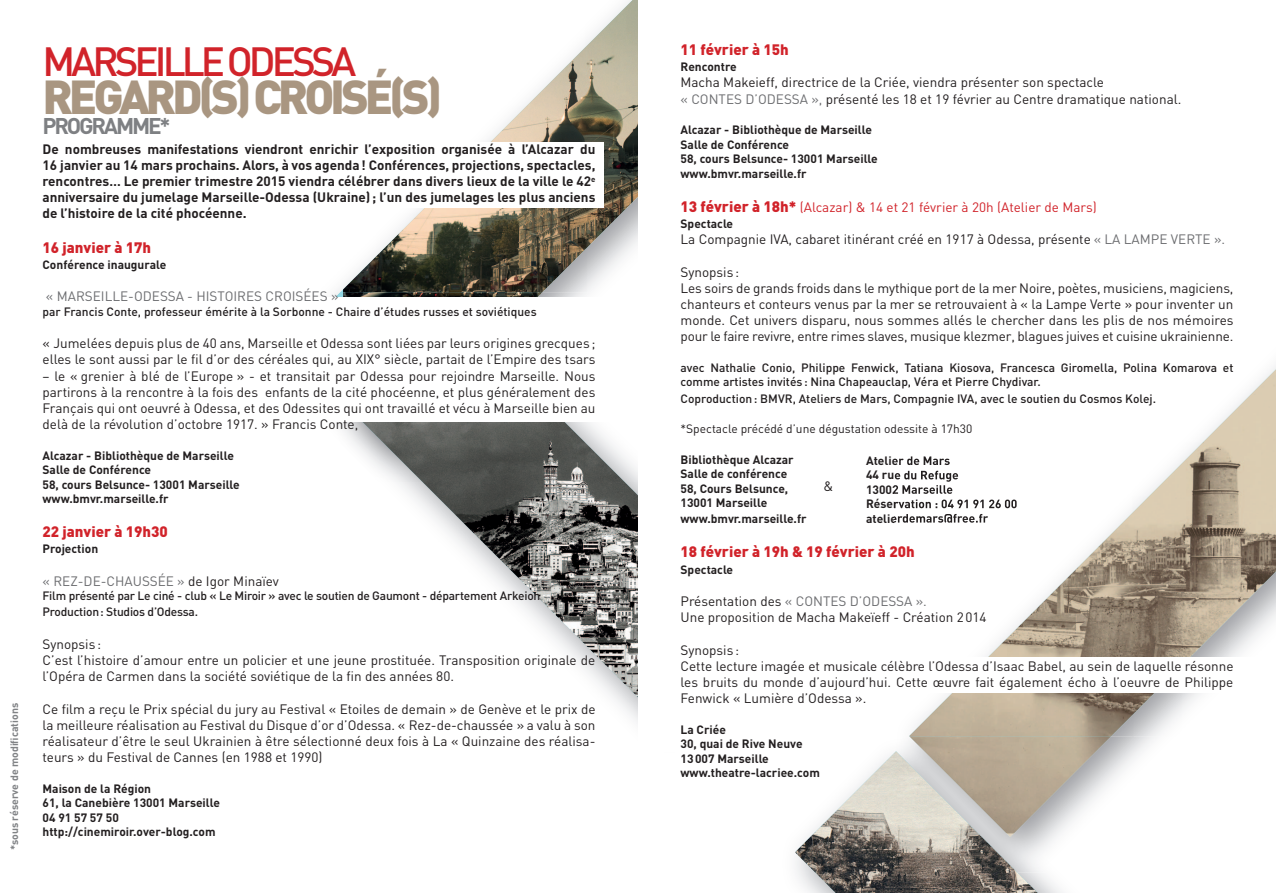
<style>
.page{position:relative;width:1276px;height:893px;background:#fff}
.page>*{position:absolute;margin:0;border:0;box-sizing:border-box;transform-origin:0 0}
.t1{font:900 47.1px "DIN";letter-spacing:-.09em;color:#a99681}
.t2{font:500 40.35px "DIN";letter-spacing:-.1em;color:#d1232a}
.t3{font:700 22.5px "DIN";letter-spacing:-.1em;color:#7e8083}
.t4{font:900 15px "DIN";color:#d1232a}
.t5{font:13.5px/16.2px "DIN";color:#231f20}
.t6{font:700 13.5px/16.2px "DIN";color:#231f20;text-align:justify}
.t7{font:13.5px "DIN";color:#6c6d70}
.t8{font:13.5px "DIN";color:#d1232a}
.t9{font:700 12px/14.4px "DIN";color:#231f20}
.t10{font:500 12px/14.4px "DIN";color:#231f20}
.t11{font:500 12px/16.2px "DIN";letter-spacing:-.02em;color:#231f20}
.t12{font:12px "DIN";color:#231f20}
.t13{font:700 10.5px "DIN";color:#808285}
.s1{color:#231f20}
.s2{color:#6c6d70}
.s3{font-weight:900;font-size:15px}
</style>
<div class="page">
<img style="left:343px;top:0;width:295px;height:292px">
<img style="left:343px;top:292px;width:199px;height:5px">
<img style="left:348px;top:422px;width:290px;height:297px">
<div style="left:247px;top:142px;width:357px;height:66px;background:#fff"></div>
<img style="left:894px;top:458px;width:15px;height:7px">
<img style="left:894px;top:471px;width:15px;height:9px">
<img style="left:894px;top:485px;width:15px;height:9px">
<img style="left:894px;top:501px;width:15px;height:7px">
<img style="left:894px;top:514px;width:14px;height:9px">
<img style="left:909px;top:369px;width:367px;height:368px">
<img style="left:909px;top:737px;width:201px;height:100px">
<img style="left:795px;top:751px;width:243px;height:142px">
<div style="left:816px;top:657px;width:460px;height:36px;background:#fff"></div>
<p class="t13" style="left:8px;top:850px;width:149px;rotate:-90deg">*sous réserve de modifications</p>
<h2 class="t2" style="left:43px;top:35px;width:315px">MARSEILLE ODESSA</h2>
<h1 class="t1" style="left:43px;top:66px;width:401px">REGARD(S) CROISÉ(S)</h1>
<h3 class="t3" style="left:43px;top:111px;width:129px">PROGRAMME*</h3>
<p class="t6" style="left:43px;top:140px;width:554px">De nombreuses manifestations viendront enrichir l’exposition organisée à l’Alcazar du 16 janvier au 14 mars prochains. Alors, à vos agenda ! Conférences, projections, spectacles, rencontres… Le premier trimestre 2015 viendra célébrer dans divers lieux de la ville le 42<sup>e </sup>anniversaire du jumelage Marseille-Odessa (Ukraine) ; l’un des jumelages les plus anciens de l’histoire de la cité phocéenne.</p>
<p class="t4" style="left:43px;top:237px;width:110px">16 janvier à 17h</p>
<p class="t9" style="left:43px;top:257px;width:125px">Conférence inaugurale</p>
<p class="t7" style="left:46px;top:288px;width:294px">« MARSEILLE-ODESSA - HISTOIRES CROISÉES »</p>
<p class="t10" style="left:43px;top:304px;width:496px">par Francis Conte, professeur émérite à la Sorbonne - Chaire d’études russes et soviétiques</p>
<p class="t5" style="left:43px;top:335px;width:554px">« Jumelées depuis plus de 40 ans, Marseille et Odessa sont liées par leurs origines grecques ; elles le sont aussi par le fil d’or des céréales qui, au XIX° siècle, partait de l’Empire des tsars</p>
<p class="t5" style="left:43px;top:367px;width:554px;text-align:justify">– le « grenier à blé de l’Europe » - et transitait par Odessa pour rejoindre Marseille. Nous partirons à la rencontre à la fois des enfants de la cité phocéenne, et plus généralement des Français qui ont oeuvré à Odessa, et des Odessites qui ont travaillé et vécu à Marseille bien au delà de la révolution d’octobre 1917. » Francis Conte,</p>
<p class="t9" style="left:43px;top:448px;width:199px">Alcazar - Bibliothèque de Marseille<br>Salle de Conférence<br>58, cours Belsunce- 13001 Marseille www.bmvr.marseille.fr</p>
<p class="t4" style="left:43px;top:522px;width:127px">22 janvier à 19h30</p>
<p class="t9" style="left:43px;top:541px;width:57px">Projection</p>
<p class="t7" style="left:43px;top:572px;width:238px">« REZ-DE-CHAUSSÉE » <span class="s1">de Igor Minaïev</span></p>
<p class="t11" style="left:43px;top:587px;width:499px">Film présenté par Le ciné - club « Le Miroir » avec le soutien de Gaumont - département Arkeion<br>Production : Studios d’Odessa.</p>
<p class="t5" style="left:43px;top:635px;width:554px">Synopsis :<br>C’est l’histoire d’amour entre un policier et une jeune prostituée. Transposition originale de l’Opéra de Carmen dans la société soviétique de la fin des années 80.</p>
<p class="t5" style="left:43px;top:700px;width:554px;text-align:justify">Ce film a reçu le Prix spécial du jury au Festival « Etoiles de demain » de Genève et le prix de la meilleure réalisation au Festival du Disque d’or d’Odessa. « Rez-de-chaussée » a valu à son réalisateur d’être le seul Ukrainien à être sélectionné deux fois à La « Quinzaine des réalisa&shy;teurs » du Festival de Cannes (en 1988 et 1990)</p>
<p class="t9" style="left:43px;top:781px;width:179px">Maison de la Région<br>61, la Canebière 13001 Marseille<br>04 91 57 57 50 http://cinemiroir.over-blog.com</p>
<p class="t4" style="left:680px;top:40px;width:110px">11 février à 15h</p>
<p class="t9" style="left:680px;top:59px;width:58px">Rencontre</p>
<p class="t5" style="left:680px;top:74px;width:502px">Macha Makeieff, directrice de la Criée, viendra présenter son spectacle<br><span class="s2">« CONTES D’ODESSA »,</span> présenté les 18 et 19 février au Centre dramatique national.</p>
<p class="t9" style="left:680px;top:122px;width:199px">Alcazar - Bibliothèque de Marseille<br>Salle de Conférence<br>58, cours Belsunce- 13001 Marseille www.bmvr.marseille.fr</p>
<p class="t8" style="left:680px;top:198px;width:418px"><span class="s3">13 février à 18h*</span> (Alcazar) &amp; 14 et 21 février à 20h (Atelier de Mars)</p>
<p class="t9" style="left:680px;top:216px;width:54px">Spectacle</p>
<p class="t5" style="left:680px;top:231px;width:546px">La Compagnie IVA, cabaret itinérant créé en 1917 à Odessa, présente <span class="s2">« LA LAMPE VERTE ».</span></p>
<p class="t5" style="left:680px;top:263px;width:554px">Synopsis :<br>Les soirs de grands froids dans le mythique port de la mer Noire, poètes, musiciens, magiciens, chanteurs et conteurs venus par la mer se retrouvaient à « la Lampe Verte » pour inventer un monde. Cet univers disparu, nous sommes allés le chercher dans les plis de nos mémoires pour le faire revivre, entre rimes slaves, musique klezmer, blagues juives et cuisine ukrainienne.</p>
<p class="t10" style="left:680px;top:360px;width:554px">avec Nathalie Conio, Philippe Fenwick, Tatiana Kiosova, Francesca Giromella, Polina Komarova et comme artistes invités : Nina Chapeauclap, Véra et Pierre Chydivar.</p>
<p class="t10" style="left:680px;top:391px;width:477px">Coproduction : BMVR, Ateliers de Mars, Compagnie IVA, avec le soutien du Cosmos Kolej.</p>
<p class="t12" style="left:680px;top:421px;width:293px">*Spectacle précédé d’une dégustation odessite à 17h30</p>
<p class="t9" style="left:680px;top:452px;width:115px">Bibliothèque Alcazar<br>Salle de conférence<br>58, Cours Belsunce,<br>13001 Marseille</p>
<p class="t9" style="left:680px;top:511px;width:128px">www.bmvr.marseille.fr</p>
<p class="t4" style="left:680px;top:542px;width:236px">18 février à 19h &amp; 19 février à 20h</p>
<p class="t9" style="left:680px;top:561px;width:54px">Spectacle</p>
<p class="t5" style="left:680px;top:593px;width:308px">Présentation des <span class="s2">« CONTES D’ODESSA ».<br></span>Une proposition de Macha Makeïeff - Création 2 014</p>
<p class="t5" style="left:680px;top:641px;width:554px">Synopsis :<br>Cette lecture imagée et musicale célèbre l’Odessa d’Isaac Babel, au sein de laquelle résonne les bruits du monde d’aujourd’hui. Cette œuvre fait également écho à l’oeuvre de Philippe Fenwick « Lumière d’Odessa ».</p>
<p class="t9" style="left:680px;top:722px;width:141px">La Criée<br>30, quai de Rive Neuve<br>13 007 Marseille www.theatre-lacriee.com</p>
<p class="t5" style="left:823px;top:478px;width:11px">&amp;</p>
</div>
